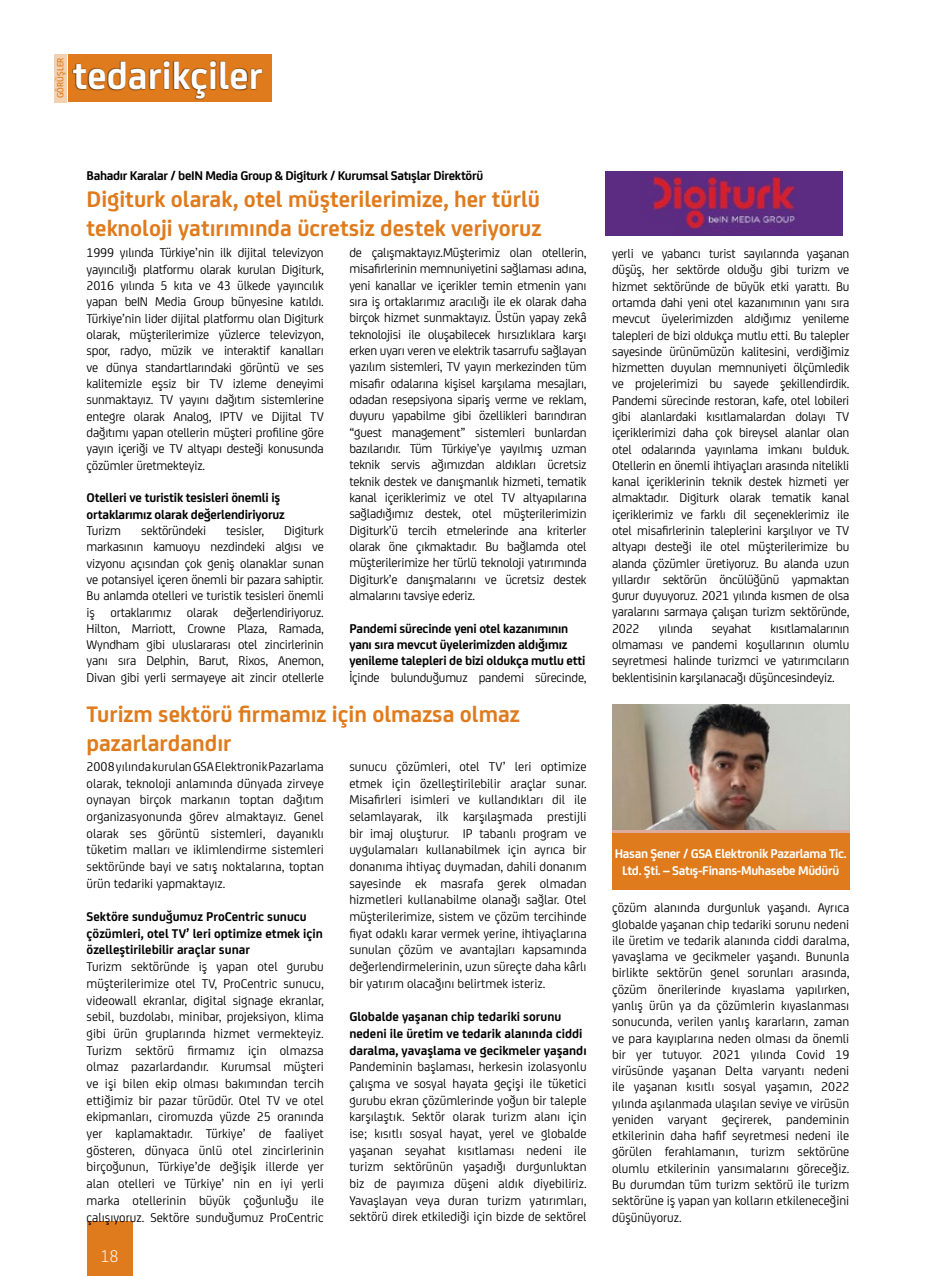
<style>
.page{position:relative;width:936px;height:1276px;background:#fff}
.page>*{position:absolute;margin:0;border:0;box-sizing:border-box;transform-origin:0 0}
.t1{font:700 40.5px "FS Joey";color:#fff}
.t2{font:700 24px/28.8px "FS Joey";color:#df7b1c}
.t3{font:300 18px "FS Joey";color:#fff}
.t4{font:13.5px/16.4px "FS Joey";letter-spacing:-.015em;color:#000;text-align:justify}
.t5{font:700 13.5px/16.6px "FS Joey";letter-spacing:-.015em;color:#000}
.t6{font:700 13.5px/17.2px "FS Joey";letter-spacing:-.025em;color:#fff;text-align:center}
.t7{font:500 9.6px "FS Joey";color:#df7b1c}
</style>
<div class="page">
<div style="left:87px;top:1222px;width:45px;height:54px;background:#df7b1c"></div>
<div style="left:54px;top:54px;width:12px;height:49px;background:#f3d0af"></div>
<div style="left:68px;top:54px;width:204px;height:48px;background:#df7b1c"></div>
<div style="left:72px;top:59px;width:191px;height:41px;background:#000;opacity:.75"></div>
<img style="left:612px;top:704px;width:237px;height:125px">
<div style="left:612px;top:832px;width:237px;height:58px;background:#df7b1c"></div>
<hr style="left:612px;top:829px;width:237px;height:3px;background:#ddac9d">
<img style="left:605px;top:171px;width:237px;height:65px">
<p class="t7" style="left:53px;top:98px;width:42px;rotate:-90deg">GÖRÜŞLER</p>
<h1 class="t1" style="left:73px;top:45px;width:192px">tedarikçiler</h1>
<p class="t5" style="left:87px;top:166px;width:398px">Bahadır Karalar / beIN Media Group &amp; Digiturk / Kurumsal Satışlar Direktörü</p>
<h2 class="t2" style="left:87px;top:183px;width:456px">Digiturk olarak, otel müşterilerimize, her türlü teknoloji yatırımında ücretsiz destek veriyoruz</h2>
<p class="t4" style="left:87px;top:244px;width:239px">1999 yılında Türkiye’nin ilk dijital televizyon yayıncılığı platformu olarak kurulan Digiturk, 2016 yılında 5 kıta ve 43 ülkede yayıncılık yapan beIN Media Group bünyesine katıldı.<br>Türkiye’nin lider dijital platformu olan Digiturk olarak, müşterilerimize yüzlerce televizyon, spor, radyo, müzik ve interaktif kanalları ve dünya standartlarındaki görüntü ve ses kalitemizle eşsiz bir TV izleme deneyimi sunmaktayız. TV yayını dağıtım sistemlerine entegre olarak Analog, IPTV ve Dijital TV dağıtımı yapan otellerin müşteri profiline göre yayın içeriği ve TV altyapı desteği konusunda çözümler üretmekteyiz.</p>
<p class="t5" style="left:87px;top:489px;width:200px">Otelleri ve turistik tesisleri önemli iş ortaklarımız olarak değerlendiriyoruz</p>
<p class="t4" style="left:87px;top:521px;width:36px">Turizm</p>
<p class="t4" style="left:141px;top:521px;width:66px">sektöründeki</p>
<p class="t4" style="left:226px;top:521px;width:39px">tesisler,</p>
<p class="t4" style="left:87px;top:521px;width:239px;text-indent:197px">Digiturk markasının kamuoyu nezdindeki algısı ve vizyonu açısından çok geniş olanaklar sunan ve potansiyel içeren önemli bir pazara sahiptir.<br>Bu anlamda otelleri ve turistik tesisleri önemli iş ortaklarımız olarak değerlendiriyoruz.<br>Hilton, Marriott, Crowne Plaza, Ramada, Wyndham gibi uluslararası otel zincirlerinin yanı sıra Delphin, Barut, Rixos, Anemon, Divan gibi yerli sermayeye ait zincir otellerle</p>
<p class="t4" style="left:349px;top:244px;width:239px">de çalışmaktayız.Müşterimiz olan otellerin, misafirlerinin memnuniyetini sağlaması adına, yeni kanallar ve içerikler temin etmenin yanı sıra iş ortaklarımız aracılığı ile ek olarak daha birçok hizmet sunmaktayız. Üstün yapay zekâ teknolojisi ile oluşabilecek hırsızlıklara karşı erken uyarı veren ve elektrik tasarrufu sağlayan yazılım sistemleri, TV yayın merkezinden tüm misafir odalarına kişisel karşılama mesajları, odadan resepsiyona sipariş verme ve reklam, duyuru yapabilme gibi özellikleri barındıran “guest management” sistemleri bunlardan bazılarıdır. Tüm Türkiye’ye yayılmış uzman teknik servis ağımızdan aldıkları ücretsiz teknik destek ve danışmanlık hizmeti, tematik kanal içeriklerimiz ve otel TV altyapılarına sağladığımız destek, otel müşterilerimizin Digiturk’ü tercih etmelerinde ana kriterler olarak öne çıkmaktadır. Bu bağlamda otel müşterilerimize her türlü teknoloji yatırımında Digiturk’e danışmalarını ve ücretsiz destek almalarını tavsiye ederiz.</p>
<p class="t5" style="left:349px;top:619px;width:238px">Pandemi sürecinde yeni otel kazanımının yanı sıra mevcut üyelerimizden aldığımız yenileme talepleri de bizi oldukça mutlu etti</p>
<p class="t4" style="left:349px;top:668px;width:239px">İçinde bulunduğumuz pandemi sürecinde,</p>
<h2 class="t2" style="left:87px;top:698px;width:434px">Turizm sektörü firmamız için olmazsa olmaz pazarlardandır</h2>
<p class="t4" style="left:87px;top:757px;width:239px">2008 yılında kurulan GSA Elektronik Pazarlama olarak, teknoloji anlamında dünyada zirveye oynayan birçok markanın toptan dağıtım organizasyonunda görev almaktayız. Genel olarak ses görüntü sistemleri, dayanıklı tüketim malları ve iklimlendirme sistemleri sektöründe bayi ve satış noktalarına, toptan ürün tedariki yapmaktayız.</p>
<p class="t5" style="left:87px;top:907px;width:238px">Sektöre sunduğumuz ProCentric sunucu çözümleri, otel TV’ leri optimize etmek için özelleştirilebilir araçlar sunar</p>
<p class="t4" style="left:87px;top:957px;width:239px">Turizm sektöründe iş yapan otel gurubu müşterilerimize otel TV, ProCentric sunucu, videowall ekranlar, digital signage ekranlar, sebil, buzdolabı, minibar, projeksiyon, klima gibi ürün gruplarında hizmet vermekteyiz.<br>Turizm sektörü firmamız için olmazsa olmaz pazarlardandır. Kurumsal müşteri ve işi bilen ekip olması bakımından tercih ettiğimiz bir pazar türüdür. Otel TV ve otel ekipmanları, ciromuzda yüzde 25 oranında yer kaplamaktadır. Türkiye’ de faaliyet gösteren, dünyaca ünlü otel zincirlerinin birçoğunun, Türkiye’de değişik illerde yer alan otelleri ve Türkiye’ nin en iyi yerli marka otellerinin büyük çoğunluğu ile çalışıyoruz. Sektöre sunduğumuz ProCentric</p>
<h3 class="t3" style="left:100px;top:1243px;width:20px">18</h3>
<p class="t4" style="left:349px;top:757px;width:239px">sunucu çözümleri, otel TV’ leri optimize etmek için özelleştirilebilir araçlar sunar.<br>Misafirleri isimleri ve kullandıkları dil ile selamlayarak, ilk karşılaşmada prestijli bir imaj oluşturur. IP tabanlı program ve uygulamaları kullanabilmek için ayrıca bir donanıma ihtiyaç duymadan, dahili donanım sayesinde ek masrafa gerek olmadan hizmetleri kullanabilme olanağı sağlar. Otel müşterilerimize, sistem ve çözüm tercihinde fiyat odaklı karar vermek yerine, ihtiyaçlarına sunulan çözüm ve avantajları kapsamında değerlendirmelerinin, uzun süreçte daha kârlı bir yatırım olacağını belirtmek isteriz.</p>
<p class="t5" style="left:349px;top:1007px;width:239px">Globalde yaşanan chip tedariki sorunu nedeni ile üretim ve tedarik alanında ciddi daralma, yavaşlama ve gecikmeler yaşandı</p>
<p class="t4" style="left:349px;top:1057px;width:239px">Pandeminin başlaması, herkesin izolasyonlu çalışma ve sosyal hayata geçişi ile tüketici gurubu ekran çözümlerinde yoğun bir taleple karşılaştık. Sektör olarak turizm alanı için ise; kısıtlı sosyal hayat, yerel ve globalde yaşanan seyahat kısıtlaması nedeni ile turizm sektörünün yaşadığı durgunluktan biz de payımıza düşeni aldık diyebiliriz.<br>Yavaşlayan veya duran turizm yatırımları, sektörü direk etkilediği için bizde de sektörel</p>
<p class="t4" style="left:612px;top:245px;width:239px">yerli ve yabancı turist sayılarında yaşanan düşüş, her sektörde olduğu gibi turizm ve hizmet sektöründe de büyük etki yarattı. Bu ortamda dahi yeni otel kazanımının yanı sıra mevcut üyelerimizden aldığımız yenileme talepleri de bizi oldukça mutlu etti. Bu talepler sayesinde ürünümüzün kalitesini, verdiğimiz hizmetten duyulan memnuniyeti ölçümledik ve projelerimizi bu sayede şekillendirdik.<br>Pandemi sürecinde restoran, kafe, otel lobileri gibi alanlardaki kısıtlamalardan dolayı TV içeriklerimizi daha çok bireysel alanlar olan otel odalarında yayınlama imkanı bulduk.<br>Otellerin en önemli ihtiyaçları arasında nitelikli kanal içeriklerinin teknik destek hizmeti yer almaktadır. Digiturk olarak tematik kanal içeriklerimiz ve farklı dil seçeneklerimiz ile otel misafirlerinin taleplerini karşılıyor ve TV altyapı desteği ile otel müşterilerimize bu alanda çözümler üretiyoruz. Bu alanda uzun yıllardır sektörün öncülüğünü yapmaktan gurur duyuyoruz. 2021 yılında kısmen de olsa yaralarını sarmaya çalışan turizm sektöründe, 2022</p>
<p class="t4" style="left:612px;top:619px;width:239px;text-indent:158px">kısıtlamalarının olmaması ve pandemi koşullarının olumlu seyretmesi halinde turizmci ve yatırımcıların beklentisinin karşılanacağı düşüncesindeyiz.</p>
<p class="t4" style="left:658px;top:619px;width:35px">yılında</p>
<p class="t4" style="left:711px;top:619px;width:41px">seyahat</p>
<p class="t6" style="left:614px;top:844px;width:233px">Hasan Şener / GSA Elektronik Pazarlama Tic.<br>Ltd. Şti. – Satış-Finans-Muhasebe Müdürü</p>
<p class="t4" style="left:612px;top:899px;width:239px">çözüm alanında durgunluk yaşandı. Ayrıca globalde yaşanan chip tedariki sorunu nedeni ile üretim ve tedarik alanında ciddi daralma, yavaşlama ve gecikmeler yaşandı. Bununla birlikte sektörün genel sorunları arasında, çözüm önerilerinde kıyaslama yapılırken, yanlış ürün ya da çözümlerin kıyaslanması sonucunda, verilen yanlış kararların, zaman ve para kayıplarına neden olması da önemli bir yer tutuyor. 2021 yılında Covid 19 virüsünde yaşanan Delta varyantı nedeni ile yaşanan kısıtlı sosyal yaşamın, 2022 yılında aşılanmada ulaşılan seviye ve virüsün yeniden varyant geçirerek, pandeminin etkilerinin daha hafif seyretmesi nedeni ile görülen ferahlamanın, turizm sektörüne olumlu etkilerinin yansımalarını göreceğiz.<br>Bu durumdan tüm turizm sektörü ile turizm sektörüne iş yapan yan kolların etkileneceğini düşünüyoruz.</p>
</div>
